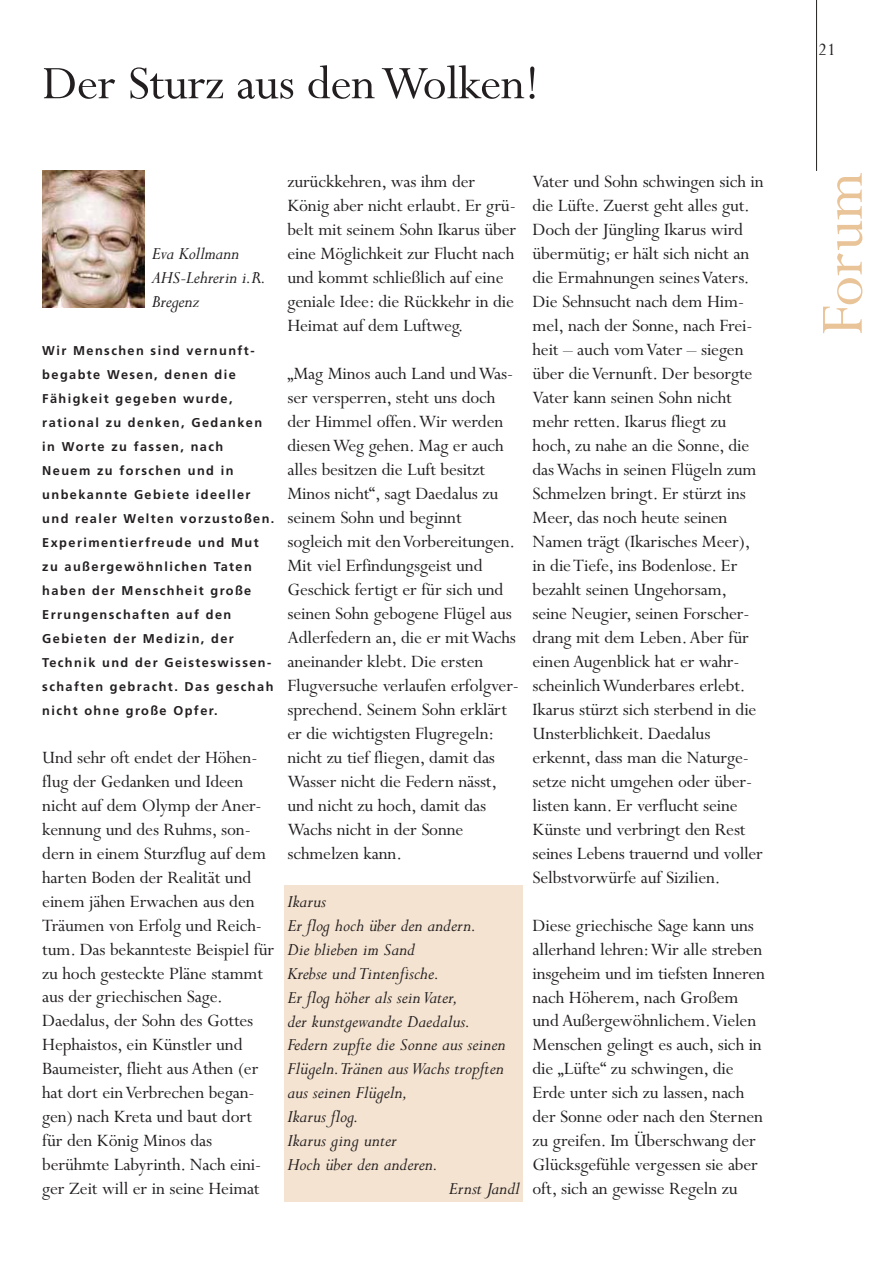
<style>
.page{position:relative;width:893px;height:1263px;background:#fff}
.page>*{position:absolute;margin:0;border:0;box-sizing:border-box;transform-origin:0 0}
.t1{font:67.5px "Perpetua";color:#e9c499}
.t2{font:52.5px "Perpetua";letter-spacing:-.01em;color:#231f20}
.t3{font:19.5px/24px "Perpetua";letter-spacing:-.01em;color:#231f20}
.t4{font:italic 19.5px/24px "Perpetua";color:#231f20}
.t5{font:700 12.75px/24px "Frutiger";letter-spacing:.11em;color:#231f20}
</style>
<div class="page">
<div style="left:284px;top:886px;width:238px;height:316px;background:#f4e3d0"></div>
<hr style="left:816px;top:1px;width:1px;height:170px;background:#231f20">
<img style="left:42px;top:171px;width:102px;height:137px">
<h2 class="t2" style="left:42px;top:65px;width:499px">Der Sturz aus den Wolken!</h2>
<p class="t4" style="left:152px;top:244px;width:116px">Eva Kollmann<br>AHS-Lehrerin i.R.<br>Bregenz</p>
<p class="t5" style="left:42px;top:339px;width:234px">Wir Menschen sind vernunft&shy;begabte Wesen, denen die<br>Fähigkeit gegeben wurde, rational zu denken, Gedanken in Worte zu fassen, nach<br>Neuem zu forschen und in unbekannte Gebiete ideeller und realer Welten vorzustoßen.<br>Experimentierfreude und Mut zu außergewöhnlichen Taten haben der Menschheit große<br>Errungenschaften auf den<br>Gebieten der Medizin, der<br>Technik und der Geisteswissen&shy;schaften gebracht. Das geschah nicht ohne große Opfer.</p>
<p class="t3" style="left:42px;top:747px;width:233px">Und sehr oft endet der Höhen&shy;flug der Gedanken und Ideen nicht auf dem Olymp der Aner&shy;kennung und des Ruhms, son&shy;dern in einem Sturzflug auf dem harten Boden der Realität und einem jähen Erwachen aus den<br>Träumen von Erfolg und Reich&shy;tum. Das bekannteste Beispiel für zu hoch gesteckte Pläne stammt aus der griechischen Sage.<br>Daedalus, der Sohn des Gottes<br>Hephaistos, ein Künstler und<br>Baumeister, flieht aus Athen (er hat dort ein Verbrechen began&shy;gen) nach Kreta und baut dort für den König Minos das berühmte Labyrinth. Nach eini&shy;ger Zeit will er in seine Heimat</p>
<p class="t3" style="left:287px;top:172px;width:230px">zurückkehren, was ihm der<br>König aber nicht erlaubt. Er grü&shy;belt mit seinem Sohn Ikarus über eine Möglichkeit zur Flucht nach und kommt schließlich auf eine geniale Idee: die Rückkehr in die<br>Heimat auf dem Luftweg.</p>
<p class="t3" style="left:287px;top:364px;width:233px">„Mag Minos auch Land und Was&shy;ser versperren, steht uns doch der Himmel offen.Wir werden diesen Weg gehen. Mag er auch alles besitzen die Luft besitzt<br>Minos nicht“, sagt Daedalus zu seinem Sohn und beginnt sogleich mit den Vorbereitungen.<br>Mit viel Erfindungsgeist und<br>Geschick fertigt er für sich und seinen Sohn gebogene Flügel aus<br>Adlerfedern an, die er mit Wachs aneinander klebt. Die ersten<br>Flugversuche verlaufen erfolgver&shy;sprechend. Seinem Sohn erklärt er die wichtigsten Flugregeln: nicht zu tief fliegen, damit das<br>Wasser nicht die Federn nässt, und nicht zu hoch, damit das<br>Wachs nicht in der Sonne schmelzen kann.</p>
<p class="t4" style="left:287px;top:891px;width:40px">Ikarus</p>
<p class="t4" style="left:287px;top:915px;width:190px">Er flog hoch über den andern.</p>
<p class="t4" style="left:287px;top:939px;width:129px">Die blieben im Sand</p>
<p class="t4" style="left:287px;top:963px;width:153px">Krebse und Tintenfische.</p>
<p class="t4" style="left:287px;top:987px;width:172px">Er flog höher als seinVater,</p>
<p class="t4" style="left:287px;top:1011px;width:184px">der kunstgewandte Daedalus.</p>
<p class="t4" style="left:287px;top:1035px;width:220px">Federn zupfte die Sonne aus seinen</p>
<p class="t4" style="left:287px;top:1059px;width:218px">Flügeln.Tränen aus Wachs tropften</p>
<p class="t4" style="left:287px;top:1083px;width:122px">aus seinen Flügeln,</p>
<p class="t4" style="left:287px;top:1107px;width:73px">Ikarus flog.</p>
<p class="t4" style="left:287px;top:1131px;width:111px">Ikarus ging unter</p>
<p class="t4" style="left:287px;top:1155px;width:152px">Hoch über den anderen.</p>
<p class="t4" style="left:449px;top:1179px;width:72px">Ernst Jandl</p>
<p class="t3" style="left:532px;top:172px;width:233px">Vater und Sohn schwingen sich in die Lüfte. Zuerst geht alles gut.<br>Doch der Jüngling Ikarus wird übermütig; er hält sich nicht an die Ermahnungen seines Vaters.<br>Die Sehnsucht nach dem Him&shy;mel, nach der Sonne, nach Frei&shy;heit – auch vom Vater – siegen über die Vernunft. Der besorgte<br>Vater kann seinen Sohn nicht mehr retten. Ikarus fliegt zu hoch, zu nahe an die Sonne, die das Wachs in seinen Flügeln zum<br>Schmelzen bringt. Er stürzt ins<br>Meer, das noch heute seinen<br>Namen trägt (Ikarisches Meer), in die Tiefe, ins Bodenlose. Er bezahlt seinen Ungehorsam, seine Neugier, seinen Forscher&shy;drang mit dem Leben. Aber für einen Augenblick hat er wahr&shy;scheinlich Wunderbares erlebt.<br>Ikarus stürzt sich sterbend in die<br>Unsterblichkeit. Daedalus erkennt, dass man die Naturge&shy;setze nicht umgehen oder über&shy;listen kann. Er verflucht seine<br>Künste und verbringt den Rest seines Lebens trauernd und voller<br>Selbstvorwürfe auf Sizilien.</p>
<p class="t3" style="left:532px;top:915px;width:234px">Diese griechische Sage kann uns allerhand lehren:Wir alle streben insgeheim und im tiefsten Inneren nach Höherem, nach Großem und Außergewöhnlichem.Vielen<br>Menschen gelingt es auch, sich in die „Lüfte“ zu schwingen, die<br>Erde unter sich zu lassen, nach der Sonne oder nach den Sternen zu greifen. Im Überschwang der<br>Glücksgefühle vergessen sie aber oft, sich an gewisse Regeln zu</p>
<p class="t3" style="left:818px;top:40px;width:19px">21</p>
<h1 class="t1" style="left:819px;top:336px;width:166px;rotate:-90deg">Forum</h1>
</div>
